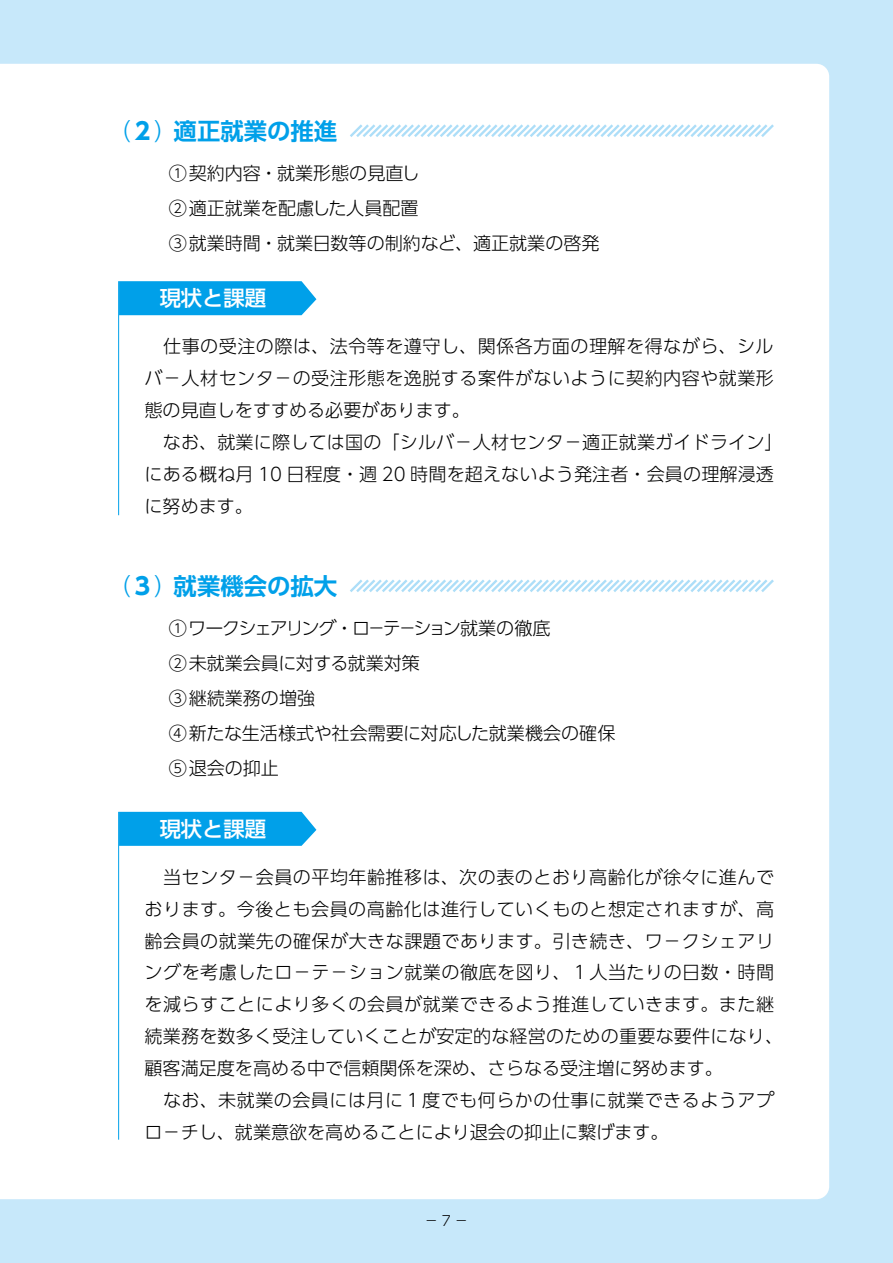
<style>
.page{position:relative;width:893px;height:1263px;background:#c7e8fa}
.page>*{position:absolute;margin:0;border:0;box-sizing:border-box;transform-origin:0 0}
.t1{font:700 23.4px "UD Shin Go Pro De";color:#00a0e9}
.t2{font:500 21.3px "UD Shin Go Pro";color:#fff}
.t3{font:300 18px/32px "UD Shin Go Pro";letter-spacing:.01em;color:#000}
.t4{font:300 13.8px "UD Shin Go Pro";color:#000}
.s1{font-family:"UD Shin Go Pro";font-weight:300}
.s2{font-family:"UD Shin Go Pro"}
</style>
<div class="page">
<div style="left:0;top:64px;width:829px;height:1135px;background:#fff"></div>
<svg style="left:119px;top:281px;width:197px;height:34px;background:#0aa3e9"></svg>
<svg style="left:119px;top:812px;width:197px;height:34px;background:#0aa3e9"></svg>
<svg style="left:347px;top:122px;width:429px;height:18px;background:#e5f4fc"></svg>
<svg style="left:347px;top:577px;width:429px;height:18px;background:#e5f4fc"></svg>
<hr style="left:118px;top:812px;width:1px;height:328px;background:#00a0e9">
<hr style="left:118px;top:281px;width:1px;height:234px;background:#00a0e9">
<p class="t1" style="left:107px;top:112px;width:231px"><span class="s1">（</span><span class="s2">２</span><span class="s1">）</span>適正就業の推進</p>
<p class="t3" style="left:169px;top:155px;width:432px;line-height:35.1px">①契約内容・就業形態の見直し<br>②適正就業を配慮した人員配置<br>③就業時間・就業日数等の制約など、適正就業の啓発</p>
<p class="t2" style="left:160px;top:281px;width:108px">現状と課題</p>
<p class="t3" style="left:145px;top:330px;width:640px">　仕事の受注の際は、法令等を遵守し、関係各方面の理解を得ながら、シルバ－人材センタ－の受注形態を逸脱する案件がないように契約内容や就業形態の見直しをすすめる必要があります。<br>　なお、就業に際しては国の「シルバ－人材センタ－適正就業ガイドライン」にある概ね月 10 日程度・週 20 時間を超えないよう発注者・会員の理解浸透に努めます。</p>
<p class="t1" style="left:107px;top:567px;width:231px"><span class="s1">（</span><span class="s2">３</span><span class="s1">）</span>就業機会の拡大</p>
<p class="t3" style="left:169px;top:610px;width:448px;line-height:35.1px">① ワークシェアリング・ロ－テ－ション就業の徹底<br>②未就業会員に対する就業対策<br>③継続業務の増強<br>④新たな生活様式や社会需要に対応した就業機会の確保<br>⑤退会の抑止</p>
<p class="t2" style="left:160px;top:811px;width:108px">現状と課題</p>
<p class="t3" style="left:145px;top:860px;width:640px">　当センタ－会員の平均年齢推移は、次の表のとおり高齢化が徐々に進んでおります。今後とも会員の高齢化は進行していくものと想定されますが、高齢会員の就業先の確保が大きな課題であります。引き続き、ワ－クシェアリングを考慮したロ－テ－ション就業の徹底を図り、１人当たりの日数・時間を減らすことにより多くの会員が就業できるよう推進していきます。また継続業務を数多く受注していくことが安定的な経営のための重要な要件になり、顧客満足度を高める中で信頼関係を深め、さらなる受注増に努めます。<br>　なお、未就業の会員には月に１度でも何らかの仕事に就業できるようアプロ－チし、就業意欲を高めることにより退会の抑止に繋げます。</p>
<p class="t4" style="left:425px;top:1210px;width:45px">－7－</p>
</div>
